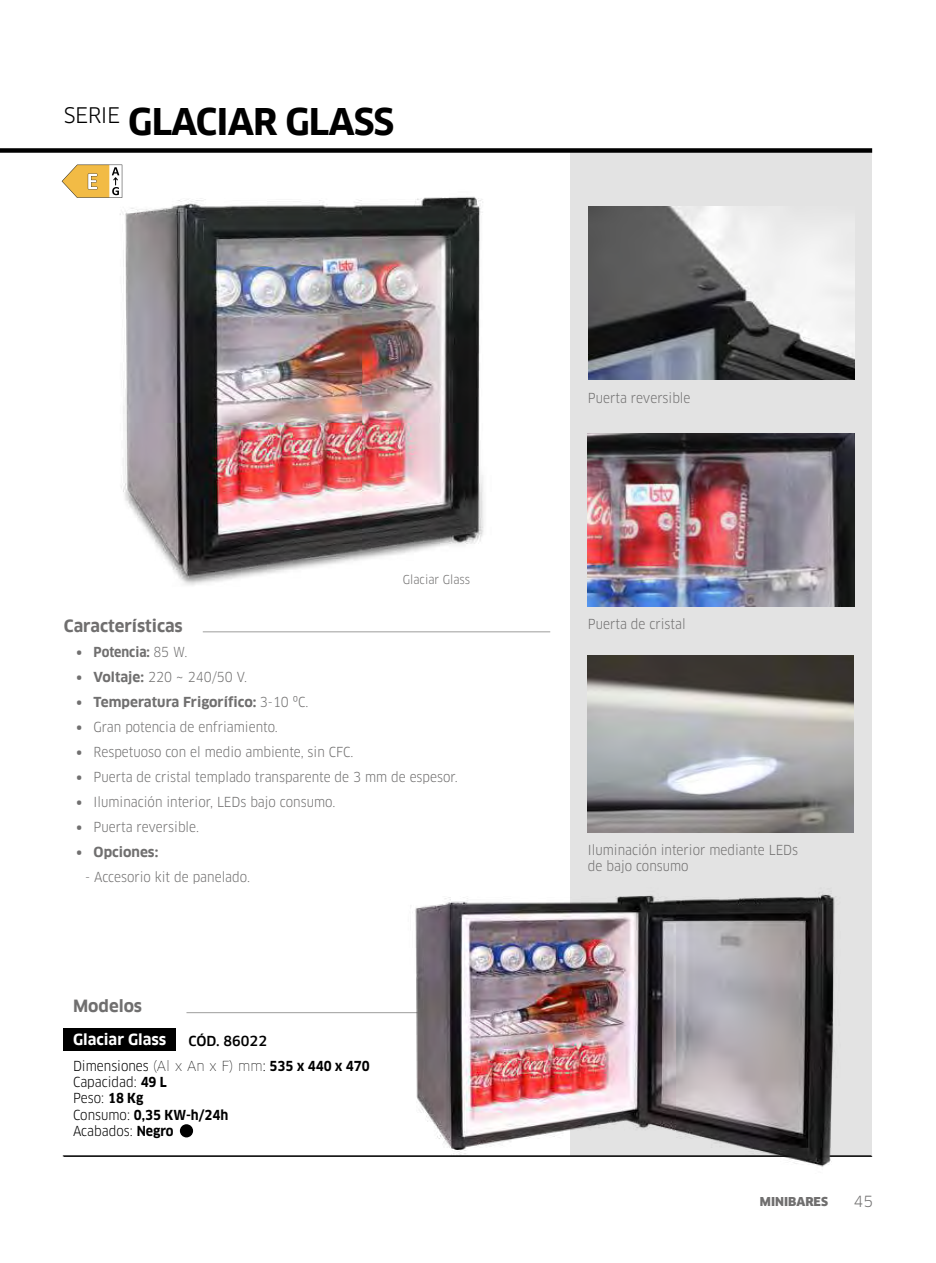
<style>
.page{position:relative;width:936px;height:1263px;background:#fff}
.page>*{position:absolute;margin:0;border:0;box-sizing:border-box;transform-origin:0 0}
.t1{font:700 36px "Clan Pro";letter-spacing:-.025em;color:#000}
.t2{font:700 16.5px "Clan Pro";color:#706f6f}
.t3{font:700 15px "Clan Pro";color:#fff}
.t4{font:15px "Clan Pro";color:#706f6f}
.t5{font:13.5px/16.5px "Clan Pro Narr";color:#706f6f}
.t6{font:13.5px/16.2px "Clan Pro Narr";color:#000}
.t7{font:700 13.5px "Clan Pro";color:#706f6f}
.t8{font:700 13.5px "Clan Pro Narr";color:#706f6f}
.t9{font:500 13.5px "Clan Pro";color:#000}
.t10{font:12px "Clan Pro Narr";color:#706f6f}
.t11{font:900 12px "Clan Pro";color:#706f6f}
.s1{font-family:"Clan Pro"}
.s2{font-weight:400}
.s3{font-family:"Clan Pro";font-weight:700}
.s4{font-family:"Clan Pro Narr";font-weight:400}
.s5{font-family:"Clan Pro";font-weight:100}
.s6{font-weight:700}
</style>
<div class="page">
<div style="left:570px;top:153px;width:302px;height:1003px;background:#e3e3e3"></div>
<svg style="left:62px;top:165px;width:25px;height:33px"></svg>
<img style="left:87px;top:164px;width:397px;height:422px">
<div style="left:0;top:148px;width:872px;height:5px;background:#000"></div>
<img style="left:588px;top:655px;width:265px;height:177px">
<img style="left:588px;top:207px;width:266px;height:172px">
<img style="left:588px;top:434px;width:266px;height:172px">
<div style="left:64px;top:1028px;width:112px;height:22px;background:#000"></div>
<hr style="left:186px;top:1012px;width:373px;height:1px;background:#9d9d9c">
<hr style="left:203px;top:631px;width:347px;height:1px;background:#9d9d9c">
<hr style="left:64px;top:1156px;width:808px;height:1px;background:#000">
<div style="left:180px;top:1124px;width:13px;height:13px;background:#000;border-radius:50%"></div>
<hr style="left:63px;top:1155px;width:808px;height:1px;background:#000">
<img style="left:401px;top:894px;width:470px;height:273px">
<h1 class="t1" style="left:64px;top:100px;width:332px"><sup>SERIE</sup> GLACIAR GLASS</h1>
<p class="t10" style="left:403px;top:572px;width:69px">Glaciar Glass</p>
<p class="t2" style="left:64px;top:616px;width:120px">Características</p>
<p class="t8" style="left:77px;top:644px;width:113px"><span class="s1">•</span> Potencia: <span class="s2">85 W.</span></p>
<p class="t5" style="left:77px;top:669px;width:172px"><span class="s3">• Voltaje:</span> 220 ~ 240/50 V.</p>
<p class="t7" style="left:77px;top:694px;width:233px">• Temperatura Frigorífico: <span class="s4">3-10 ºC.</span></p>
<p class="t5" style="left:77px;top:719px;width:203px"><span class="s3">•</span> Gran potencia de enfriamiento.</p>
<p class="t5" style="left:77px;top:744px;width:278px"><span class="s3">•</span> Respetuoso con el medio ambiente, sin CFC.</p>
<p class="t5" style="left:77px;top:769px;width:382px"><span class="s3">•</span> Puerta de cristal templado transparente de 3 mm de espesor.</p>
<p class="t5" style="left:77px;top:794px;width:260px"><span class="s3">•</span> Iluminación interior, LEDs bajo consumo.</p>
<p class="t5" style="left:77px;top:819px;width:124px"><span class="s3">•</span> Puerta reversible.</p>
<p class="t7" style="left:77px;top:844px;width:83px">• Opciones:</p>
<p class="t5" style="left:85px;top:869px;width:166px">- Accesorio kit de panelado.</p>
<p class="t2" style="left:73px;top:996px;width:71px">Modelos</p>
<p class="t3" style="left:73px;top:1031px;width:95px">Glaciar Glass</p>
<p class="t6" style="left:73px;top:1058px;width:298px">Dimensiones <span class="s5">(Al x An x F) mm</span>: <span class="s6">535 x 440 x 470<br></span>Capacidad: <span class="s6">49 L<br></span>Peso: <span class="s6">18 Kg<br></span>Consumo: <span class="s6">0,35 KW-h/24h<br></span>Acabados: <span class="s6">Negro</span></p>
<p class="t9" style="left:189px;top:1033px;width:80px">CÓD. 86022</p>
<p class="t5" style="left:588px;top:389px;width:104px">Puerta reversible</p>
<p class="t5" style="left:588px;top:615px;width:99px">Puerta de cristal</p>
<p class="t5" style="left:588px;top:841px;width:212px">Iluminación interior mediante LEDs de bajo consumo</p>
<p class="t11" style="left:759px;top:1195px;width:70px">MINIBARES</p>
<p class="t4" style="left:853px;top:1193px;width:21px">45</p>
</div>
